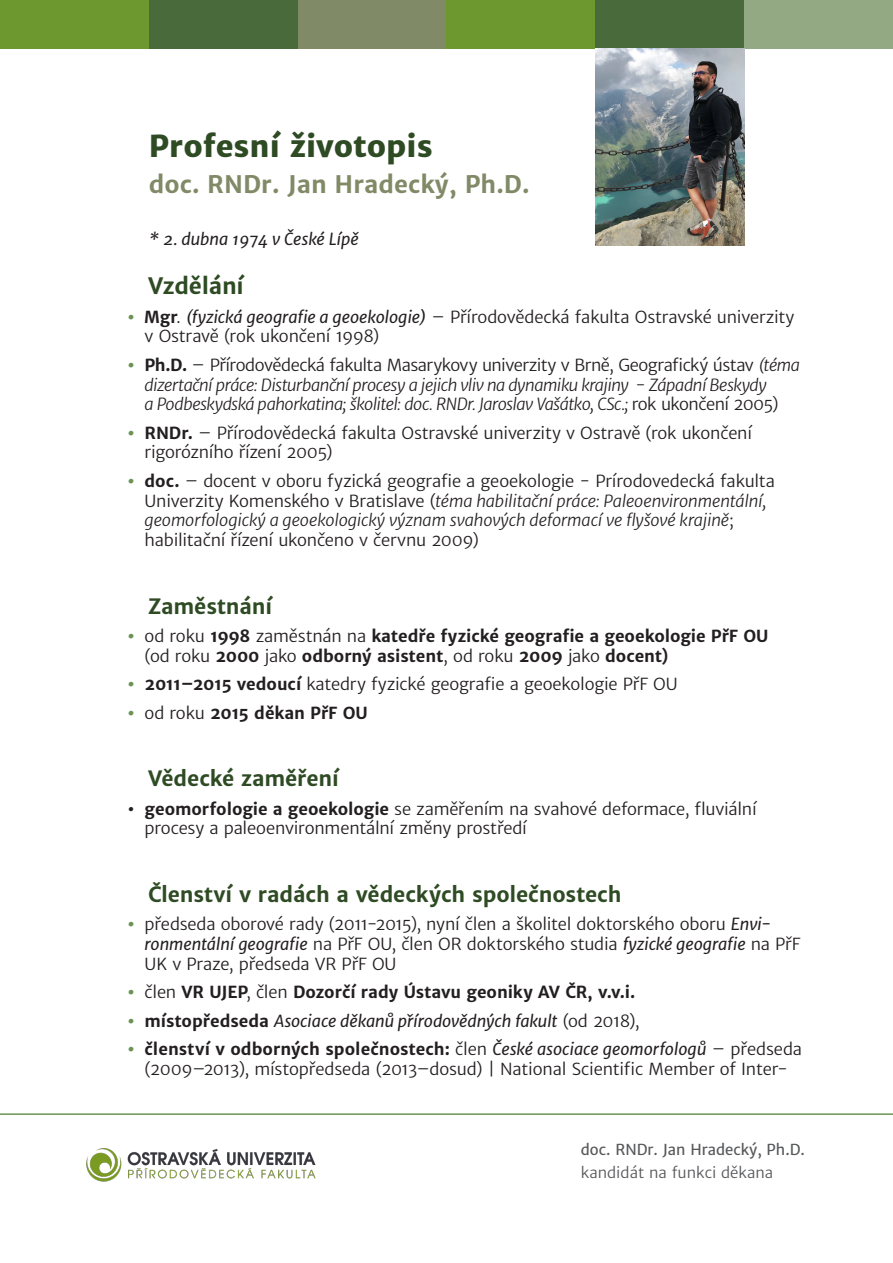
<style>
.page{position:relative;width:893px;height:1263px;background:#fff}
.page>*{position:absolute;margin:0;border:0;box-sizing:border-box;transform-origin:0 0}
.t1{font:800 30px "Merriweather Sans";color:#2e4b24}
.t2{font:700 24px "Merriweather Sans";color:#818a67}
.odstavec{font:700 22.5px "Merriweather Sans";letter-spacing:-.015em;color:#2e4b24}
.odstavec-2{font:700 21px "Merriweather Sans";letter-spacing:-.01em;color:#2e4b24}
.t3{font:16.5px/19.8px "Merriweather Sans";letter-spacing:-.01em;color:#231f20}
.t4{font:italic 16.5px/19.8px "Merriweather Sans";letter-spacing:-.03em;color:#231f20}
.t5{font:700 16.5px/19.8px "Merriweather Sans";letter-spacing:-.005em;color:#231f20}
.odstavec-3{font:italic 16.5px "Merriweather Sans";letter-spacing:-.005em;color:#231f20}
.t6{font:15px "Merriweather Sans";color:#57585a}
.t7{font:15px "Merriweather Sans";color:#57585a}
.s1{font-weight:800;color:#6b9354}
.s2{font-weight:700}
.s3{font-style:italic}
.s4{font-weight:800;font-style:normal;color:#6b9354}
.s5{font-weight:700;font-style:normal}
.s6{font-style:normal}
.s7{font-weight:400}
</style>
<div class="page">
<div style="left:0;top:0;width:149px;height:49px;background:#6d972f"></div>
<div style="left:149px;top:0;width:149px;height:49px;background:#496a3a"></div>
<div style="left:298px;top:0;width:148px;height:49px;background:#818a67"></div>
<div style="left:446px;top:0;width:149px;height:49px;background:#6d972f"></div>
<div style="left:595px;top:0;width:149px;height:49px;background:#496a3a"></div>
<div style="left:744px;top:0;width:149px;height:49px;background:#92a984"></div>
<hr style="left:0;top:1113px;width:893px;height:2px;background:#6b9354">
<img style="left:86px;top:1148px;width:230px;height:34px">
<img style="left:595px;top:49px;width:149px;height:196px">
<p class="t1" style="left:149px;top:128px;width:285px">Profesní životopis</p>
<p class="t2" style="left:149px;top:170px;width:382px">doc. RNDr. Jan Hradecký, Ph.D.</p>
<p class="odstavec-3" style="left:149px;top:229px;width:211px">* 2. dubna 1974 v České Lípě</p>
<p class="odstavec" style="left:148px;top:272px;width:97px">Vzdělání</p>
<p class="t3" style="left:145px;top:307px;width:651px;text-indent:-17px"><span class="s1">•</span> <span class="s2">Mgr</span>. <span class="s3">(fyzická geografie a geoekologie)</span> – Přírodovědecká fakulta Ostravské univerzity v Ostravě (rok ukončení 1998)</p>
<p class="t4" style="left:145px;top:355px;width:657px;text-indent:-17px"><span class="s4">•</span> <span class="s5">Ph.D.</span> <span class="s6">– Přírodovědecká fakulta Masarykovy univerzity v Brně, Geografický ústav</span> (téma dizertační práce: Disturbanční procesy a jejich vliv na dynamiku krajiny - Západní Beskydy<br>a Podbeskydská pahorkatina; školitel: doc. RNDr. Jaroslav Vašátko, CSc.; <span class="s6">rok ukončení 2005)</span></p>
<p class="t3" style="left:145px;top:423px;width:609px;text-indent:-17px"><span class="s1">•</span> <span class="s2">RNDr.</span> – Přírodovědecká fakulta Ostravské univerzity v Ostravě (rok ukončení rigorózního řízení 2005)</p>
<p class="t3" style="left:145px;top:471px;width:632px;text-indent:-17px"><span class="s1">•</span> <span class="s2">doc.</span> – docent v oboru fyzická geografie a geoekologie - Prírodovedecká fakulta Univerzity Komenského v Bratislave (<span class="s3">téma habilitační práce: Paleoenvironmentální, geomorfologický a geoekologický význam svahových deformací ve flyšové krajině</span>; habilitační řízení ukončeno v červnu 2009)</p>
<p class="odstavec-2" style="left:148px;top:593px;width:126px">Zaměstnání</p>
<p class="t5" style="left:145px;top:626px;width:625px;text-indent:-17px"><span class="s1">•</span> <span class="s7">od roku</span> 1998 <span class="s7">zaměstnán na</span> katedře fyzické geografie a geoekologie PřF OU <span class="s7">(od roku</span> 2000 <span class="s7">jako</span> odborný asistent<span class="s7">, od roku</span> 2009 <span class="s7">jako</span> docent)</p>
<p class="t3" style="left:128px;top:675px;width:552px"><span class="s1">•</span> <span class="s2">2011–2015 vedoucí</span> katedry fyzické geografie a geoekologie PřF OU</p>
<p class="t5" style="left:128px;top:703px;width:242px"><span class="s1">•</span> <span class="s7">od roku</span> 2015 děkan PřF OU</p>
<p class="odstavec-2" style="left:148px;top:766px;width:192px">Vědecké zaměření</p>
<p class="t3" style="left:145px;top:799px;width:614px;text-indent:-17px"><span class="s2">• geomorfologie a geoekologie</span> se zaměřením na svahové deformace, fluviální procesy a paleoenvironmentální změny prostředí</p>
<p class="odstavec-2" style="left:148px;top:882px;width:475px">Členství v radách a vědeckých společnostech</p>
<p class="t3" style="left:145px;top:915px;width:657px;text-indent:-17px"><span class="s1">•</span> předseda oborové rady (2011-2015), nyní člen a školitel doktorského oboru <span class="s3">Envi&shy;ronmentální geografie</span> na PřF OU, člen OR doktorského studia <span class="s3">fyzické geografie</span> na PřF<br>UK v Praze, předseda VR PřF OU</p>
<p class="t5" style="left:128px;top:983px;width:509px"><span class="s1">•</span> <span class="s7">člen</span> VR UJEP<span class="s7">, člen</span> Dozorčí rady Ústavu geoniky AV ČR, v.v.i.</p>
<p class="odstavec-3" style="left:128px;top:1010px;width:513px"><span class="s4">•</span> <span class="s5">místopředseda</span> Asociace děkanů přírodovědných fakult <span class="s6">(od 2018),</span></p>
<p class="t3" style="left:128px;top:1039px;width:676px;text-align:center"><span class="s1">•</span> <span class="s2">členství v odborných společnostech:</span> člen <span class="s3">České asociace geomorfologů</span> – předseda (2009–2013), místopředseda (2013–dosud) | National Scientific Member of Inter-</p>
<p class="t6" style="left:581px;top:1141px;width:226px">doc. RNDr. Jan Hradecký, Ph.D.</p>
<p class="t7" style="left:581px;top:1163px;width:194px">kandidát na funkci děkana</p>
</div>
